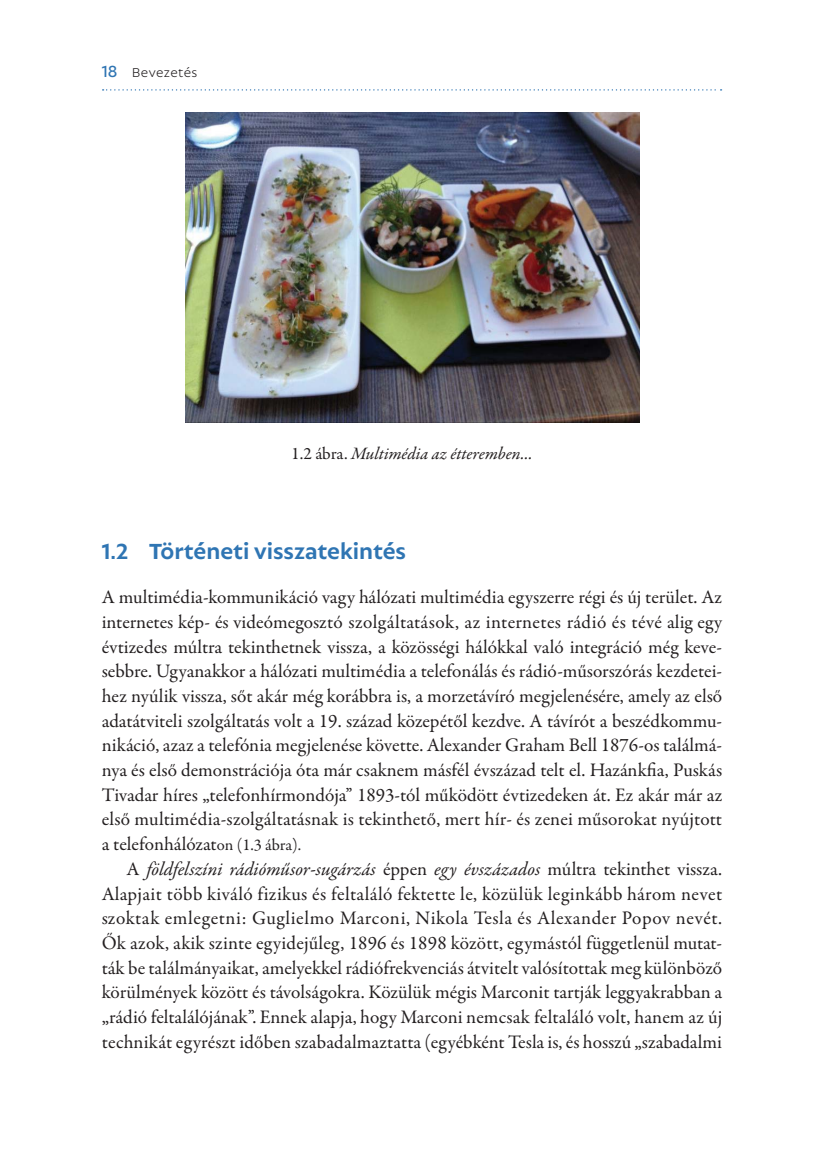
<style>
.page{position:relative;width:819px;height:1166px;background:#fff}
.page>*{position:absolute;margin:0;border:0;box-sizing:border-box;transform-origin:0 0}
.t1{font:700 23.62px "Autor";color:#2f75b3}
.t2{font:19.25px/24.7px "Garamond Premr Pro";color:#231f20;text-align:justify}
.t3{font:italic 17.5px "Garamond Premr Pro";letter-spacing:-.005em;color:#231f20}
.t4{font:300 14px "Autor";letter-spacing:.025em;color:#231f20}
.s1{font-weight:500;font-size:17.5px;color:#2f75b3}
.s2{font-style:normal}
.s3{font-size:16.62px}
.s4{font-style:italic}
</style>
<div class="page">
<svg style="left:103px;top:89px;width:618px;height:2px"></svg>
<img style="left:186px;top:113px;width:453px;height:309px">
<p class="t4" style="left:102px;top:63px;width:97px"><span class="s1">18</span> Bevezetés</p>
<p class="t3" style="left:291px;top:442px;width:243px"><span class="s2">1.2 ábra.</span> Multimédia az étteremben...</p>
<p class="t1" style="left:102px;top:537px;width:306px">1.2 Történeti visszatekintés</p>
<p class="t2" style="left:102px;top:585px;width:622px">A multimédia-kommunikáció vagy hálózati multimédia egyszerre régi és új terület. Az internetes kép- és videómegosztó szolgáltatások, az internetes rádió és tévé alig egy évtizedes múltra tekinthetnek vissza, a közösségi hálókkal való integráció még keve&shy;sebbre. Ugyanakkor a hálózati multimédia a telefonálás és rádió-műsorszórás kezdetei&shy;hez nyúlik vissza, sőt akár még korábbra is, a morzetávíró megjelenésére, amely az első adatátviteli szolgáltatás volt a 19. század közepétől kezdve. A távírót a beszédkommu&shy;nikáció, azaz a telefónia megjelenése követte. Alexander Graham Bell 1876-os találmá&shy;nya és első demonstrációja óta már csaknem másfél évszázad telt el. Hazánkfia, Puskás Tivadar híres „telefonhírmondója” 1893-tól működött évtizedeken át. Ez akár már az első multimédia-szolgáltatásnak is tekinthető, mert hír- és zenei műsorokat nyújtott a telefonhálózat<span class="s3">on (1.3 ábra).</span></p>
<p class="t2" style="left:102px;top:857px;width:622px;text-indent:25px">A <span class="s4">földfelszíni rádióműsor-sugárzás</span> éppen <span class="s4">egy évszázados</span> múltra tekinthet vissza.<br>Alapjait több kiváló fizikus és feltaláló fektette le, közülük leginkább három nevet szoktak emlegetni: Guglielmo Marconi, Nikola Tesla és Alexander Popov nevét.<br>Ők azok, akik szinte egyidejűleg, 1896 és 1898 között, egymástól függetlenül mutat&shy;ták be találmányaikat, amelyekkel rádiófrekvenciás átvitelt valósítottak meg különböző körülmények között és távolságokra. Közülük mégis Marconit tartják leggyakrabban a „rádió feltalálójának”. Ennek alapja, hogy Marconi nemcsak feltaláló volt, hanem az új technikát egyrészt időben szabadalmaztatta (egyébként Tesla is, és hosszú „szabadalmi</p>
</div>
